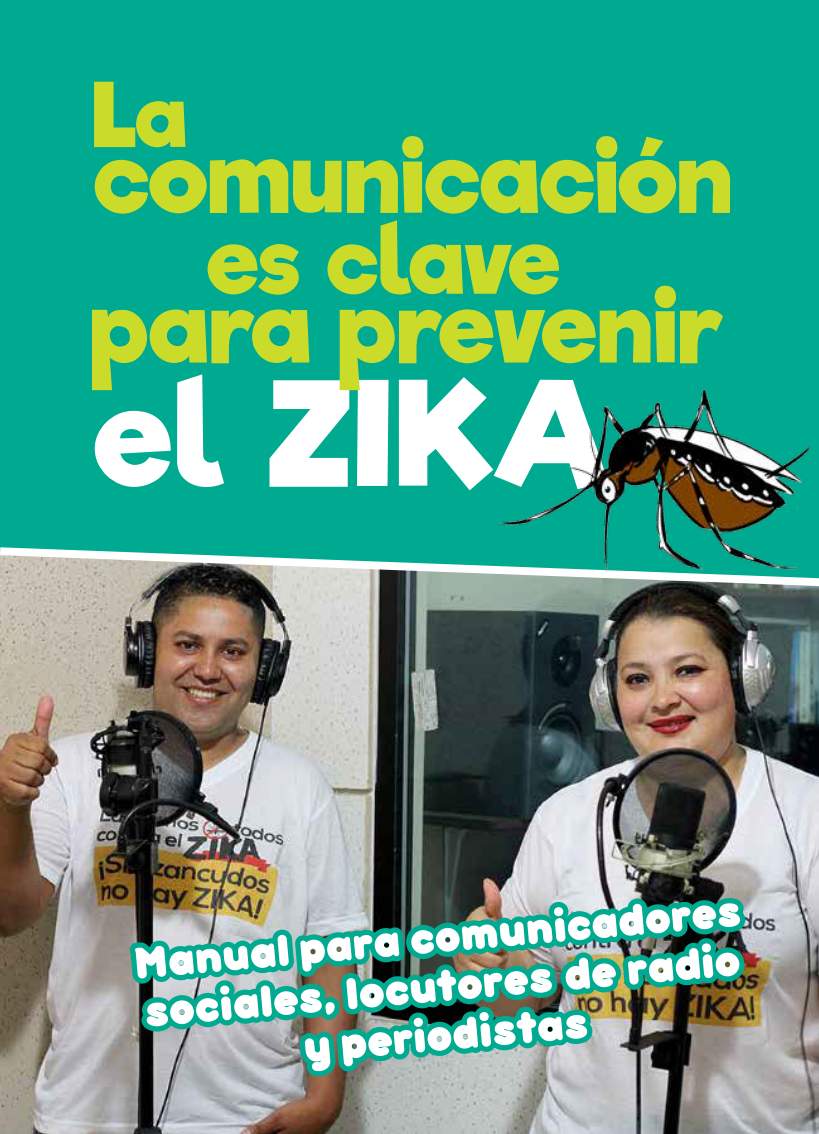
<style>
.page{position:relative;width:819px;height:1134px;background:#fff}
.page>*{position:absolute;margin:0;border:0;box-sizing:border-box;transform-origin:0 0}
.t1{font:143.5px "Riffic";letter-spacing:.015em;color:#fff}
.t2{font:101.5px "Riffic";color:#cbdb2a}
.t3{font:94.5px "Riffic";letter-spacing:-.02em;color:#cbdb2a}
.t4{font:87.5px "Riffic";color:#cbdb2a}
.t5{font:900 49px/49px "bubbleboddy";color:#fff;text-align:center}
</style>
<div class="page">
<img style="left:0;top:591px;width:819px;height:543px">
<div style="left:0;top:0;width:819px;height:543px;background:#00aa90"></div>
<img style="left:121px;top:634px;width:633px;height:500px">
<svg style="left:0;top:543px;width:819px;height:48px"></svg>
<img style="left:491px;top:381px;width:328px;height:197px">
<h3 class="t4" style="left:94px;top:61px;width:95px">La</h3>
<h2 class="t2" style="left:94px;top:114px;width:642px">comunicación</h2>
<h3 class="t3" style="left:207px;top:201px;width:357px">es clave</h3>
<h2 class="t2" style="left:92px;top:263px;width:635px">para prevenir</h2>
<h1 class="t1" style="left:94px;top:345px;width:520px">el ZIKA</h1>
<p class="t5" style="left:131px;top:936px;width:612px;rotate:-5deg">Manual para comunicadores sociales, locutores de radio y periodistas</p>
</div>
